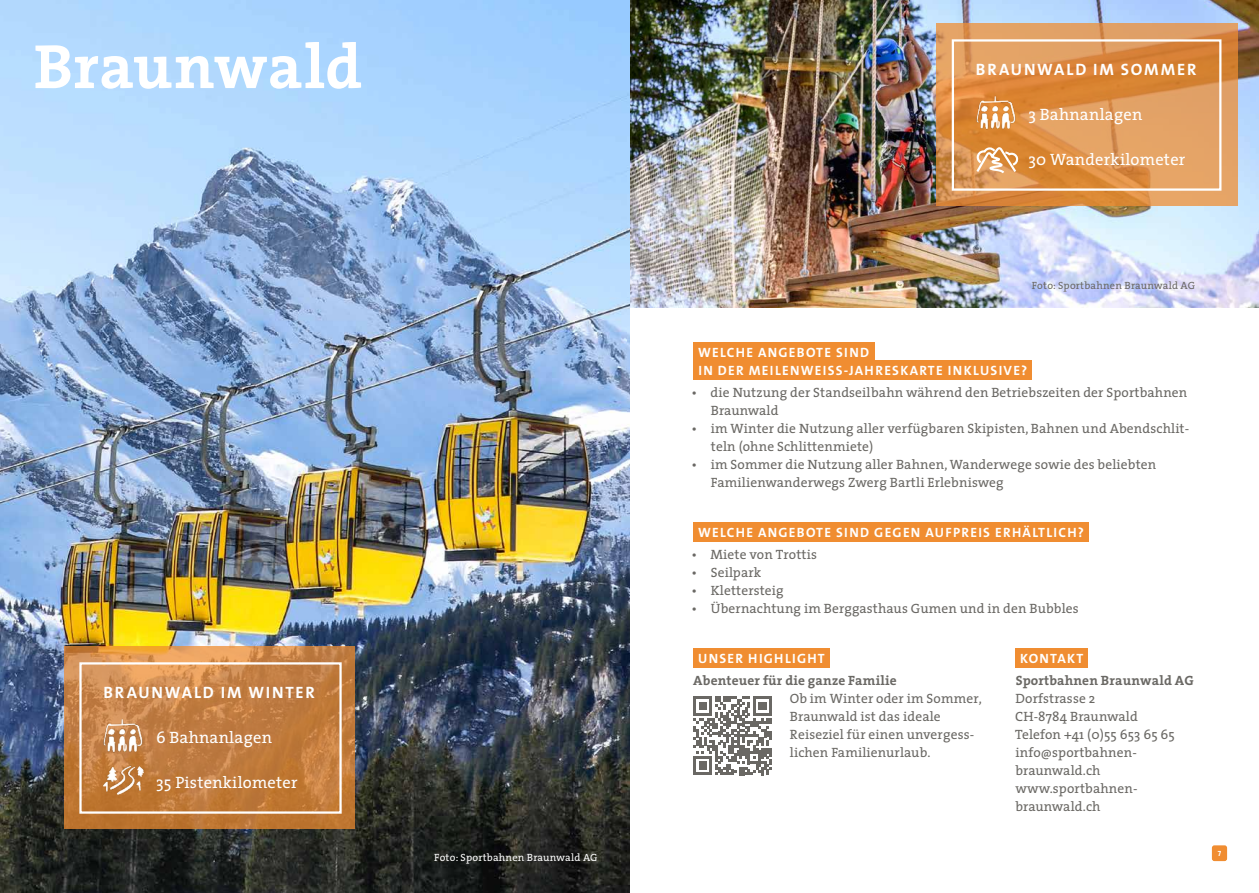
<style>
.page{position:relative;width:1259px;height:893px;background:#fff}
.page>*{position:absolute;margin:0;border:0;box-sizing:border-box;transform-origin:0 0}
.t1{font:700 63px "The Serif";color:#fff}
.t2{font:16.5px "The Serif";letter-spacing:.015em;color:#fff}
.t3{font:700 16.5px "The Sans Os F";letter-spacing:.11em;color:#fff}
.t4{font:13.5px/18px "The Serif";letter-spacing:.01em;color:#6a6864}
.t5{font:700 13.5px/18px "The Sans Os F";letter-spacing:.095em;color:#fff}
.t6{font:700 13.5px "The Serif";letter-spacing:.01em;color:#6a6864}
.t7{font:10.5px "The Serif";letter-spacing:.02em;color:#6a6864}
.t8{font:10.5px "The Serif";letter-spacing:.02em;color:#fff}
.t9{font:700 7.5px "The Sans Os F";color:#fff}
</style>
<div class="page">
<div style="left:693px;top:343px;width:182px;height:19px;background:#f08d31"></div>
<div style="left:693px;top:361px;width:338px;height:19px;background:#f08d31"></div>
<div style="left:693px;top:523px;width:395px;height:19px;background:#f08d31"></div>
<div style="left:693px;top:649px;width:136px;height:19px;background:#f08d31"></div>
<svg style="left:693px;top:696px;width:79px;height:79px"></svg>
<div style="left:1015px;top:649px;width:72px;height:19px;background:#f08d31"></div>
<img style="left:629px;top:0;width:630px;height:307px">
<svg style="left:936px;top:23px;width:301px;height:183px;background:#de9450"></svg>
<svg style="left:974px;top:146px;width:46px;height:30px"></svg>
<img style="left:975px;top:96px;width:41px;height:34px">
<div style="left:951px;top:39px;width:270px;height:152px;border:2px solid #fff"></div>
<img style="left:0;top:0;width:629px;height:893px">
<svg style="left:64px;top:646px;width:291px;height:183px;background:#c58041"></svg>
<img style="left:103px;top:719px;width:41px;height:34px">
<img style="left:103px;top:764px;width:41px;height:34px">
<div style="left:79px;top:662px;width:263px;height:152px;border:2px solid #fff"></div>
<div style="left:1212px;top:845px;width:15px;height:16px;background:#f08d31;border-radius:2px"></div>
<h1 class="t1" style="left:34px;top:14px;width:330px">Braunwald</h1>
<p class="t3" style="left:103px;top:682px;width:213px">BRAUNWALD IM WINTER</p>
<p class="t2" style="left:156px;top:724px;width:117px">6 Bahnanlagen</p>
<p class="t2" style="left:156px;top:769px;width:143px">35 Pistenkilometer</p>
<p class="t8" style="left:434px;top:849px;width:165px">Foto: Sportbahnen Braunwald AG</p>
<p class="t3" style="left:976px;top:59px;width:222px">BRAUNWALD IM SOMMER</p>
<p class="t2" style="left:1028px;top:101px;width:115px">3 Bahnanlagen</p>
<p class="t2" style="left:1028px;top:146px;width:158px">30 Wanderkilometer</p>
<p class="t7" style="left:1032px;top:277px;width:165px">Foto: Sportbahnen Braunwald AG</p>
<p class="t5" style="left:698px;top:343px;width:331px">WELCHE ANGEBOTE SIND<br>IN DER MEILENWEISS-JAHRESKARTE INKLUSIVE?</p>
<p class="t4" style="left:711px;top:383px;width:478px;text-indent:-19px">• die Nutzung der Standseilbahn während den Betriebszeiten der Sportbahnen<br>Braunwald</p>
<p class="t4" style="left:711px;top:419px;width:480px;text-indent:-19px">• im Winter die Nutzung aller verfügbaren Skipisten, Bahnen und Abendschlit&shy;teln (ohne Schlittenmiete)</p>
<p class="t4" style="left:711px;top:455px;width:447px;text-indent:-19px">• im Sommer die Nutzung aller Bahnen, Wanderwege sowie des beliebten<br>Familienwanderwegs Zwerg Bartli Erlebnisweg</p>
<p class="t5" style="left:698px;top:523px;width:387px">WELCHE ANGEBOTE SIND GEGEN AUFPREIS ERHÄLTLICH?</p>
<p class="t4" style="left:691px;top:545px;width:127px">• Miete von Trottis</p>
<p class="t4" style="left:691px;top:563px;width:71px">• Seilpark</p>
<p class="t4" style="left:691px;top:581px;width:94px">• Klettersteig</p>
<p class="t4" style="left:691px;top:599px;width:389px">• Übernachtung im Berggasthaus Gumen und in den Bubbles</p>
<p class="t5" style="left:698px;top:649px;width:128px">UNSER HIGHLIGHT</p>
<p class="t6" style="left:693px;top:669px;width:205px">Abenteuer für die ganze Familie</p>
<p class="t4" style="left:789px;top:689px;width:193px">Ob im Winter oder im Sommer,<br>Braunwald ist das ideale<br>Reiseziel für einen unvergess&shy;lichen Familienurlaub.</p>
<p class="t5" style="left:1020px;top:649px;width:65px">KONTAKT</p>
<p class="t6" style="left:1015px;top:669px;width:179px">Sportbahnen Braunwald AG</p>
<p class="t4" style="left:1015px;top:689px;width:161px">Dorfstrasse 2<br>CH-8784 Braunwald<br>Telefon +41 (0)55 653 65 65 info@sportbahnen&shy;braunwald.ch www.sportbahnen&shy;braunwald.ch</p>
<p class="t9" style="left:1217px;top:848px;width:5px">7</p>
</div>
